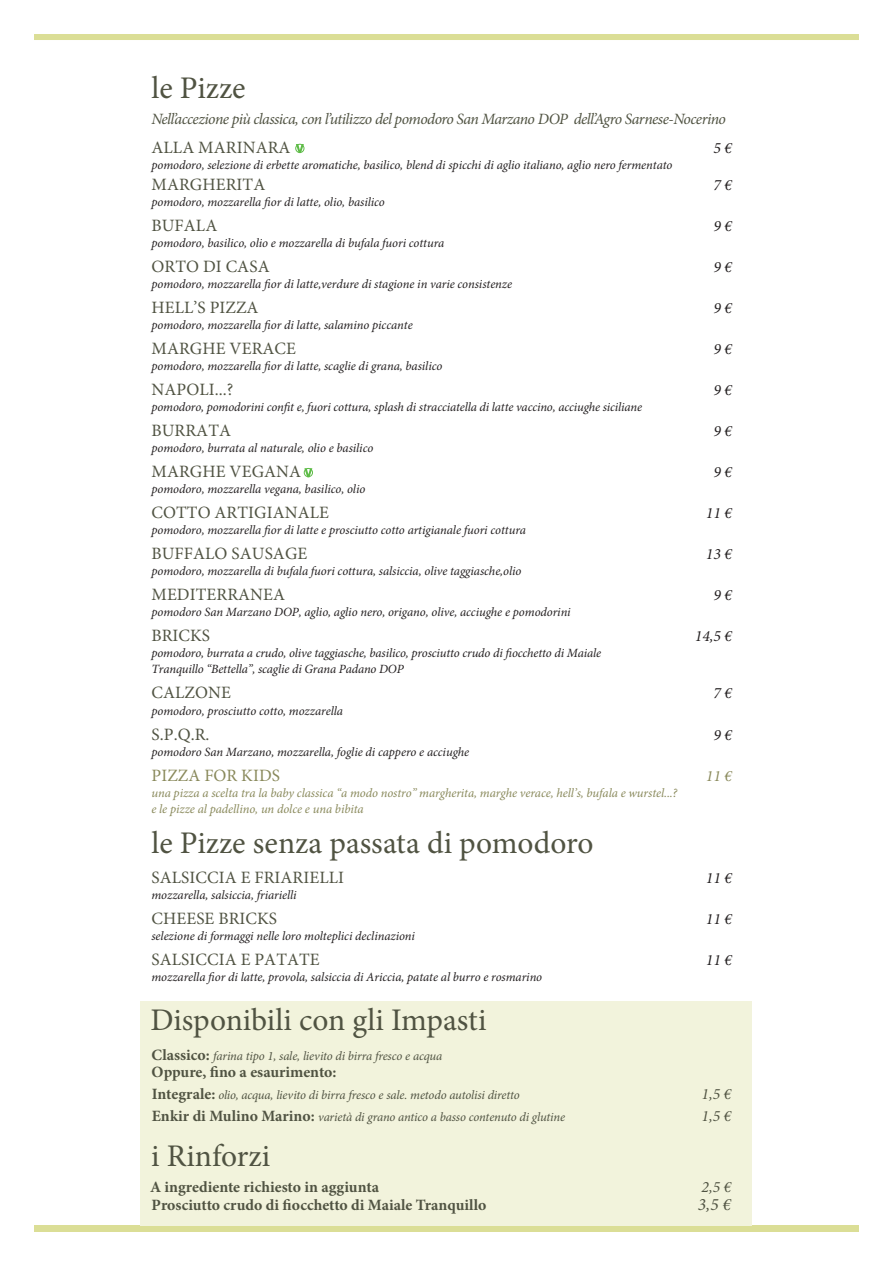
<style>
.page{position:relative;width:893px;height:1263px;background:#fff}
.page>*{position:absolute;margin:0;border:0;box-sizing:border-box;transform-origin:0 0}
.t1{font:31.5px "Minion Pro";color:#505342}
.t2{font:17.4px "Minion Pro";letter-spacing:.005em;color:#505342}
.t3{font:17.4px "Minion Pro";letter-spacing:.005em;color:#89895b}
.t4{font:italic 17.4px "Minion Pro";color:#505342}
.t5{font:italic 15.75px "Minion Pro";letter-spacing:-.035em;color:#505342}
.t6{font:700 15.75px "Minion Pro";color:#505342}
.t7{font:italic 15.75px "Minion Pro";letter-spacing:-.005em;color:#231f20}
.t8{font:italic 15.75px "Minion Pro";color:#89895b}
.t9{font:italic 12.6px/16px "Minion Pro";letter-spacing:-.005em;color:#231f20}
.t10{font:italic 12.6px "Minion Pro";letter-spacing:-.015em;color:#505342}
.t11{font:italic 12.6px/16px "Minion Pro";letter-spacing:-.005em;color:#89895b}
.s1{font-weight:700;font-style:normal;font-size:15.75px}
</style>
<div class="page">
<div style="left:34px;top:34px;width:825px;height:6px;background:#dbde96"></div>
<div style="left:34px;top:1226px;width:825px;height:6px;background:#dbde96"></div>
<div style="left:141px;top:1001px;width:611px;height:225px;background:#f2f3dc"></div>
<svg style="left:296px;top:144px;width:8px;height:9px"></svg>
<div style="left:304px;top:468px;width:9px;height:9px;border:1px solid #5dbb46;border-radius:50%"></div>
<svg style="left:304px;top:468px;width:8px;height:9px"></svg>
<h1 class="t1" style="left:151px;top:67px;width:96px">le P izze</h1>
<p class="t5" style="left:151px;top:108px;width:576px">Nell’accezione più classica, con l’utilizzo del pomodoro San Marzano DOP dell’Agro Sarnese-Nocerino</p>
<h2 class="t2" style="left:152px;top:136px;width:141px">ALLA MARINARA</h2>
<p class="t7" style="left:713px;top:137px;width:20px">5 €</p>
<p class="t9" style="left:151px;top:157px;width:523px">pomodoro, selezione di erbette aromatiche, basilico, blend di spicchi di aglio italiano, aglio nero fermentato</p>
<h2 class="t2" style="left:152px;top:172px;width:115px">MARGHERITA</h2>
<p class="t7" style="left:713px;top:174px;width:20px">7 €</p>
<p class="t9" style="left:151px;top:194px;width:235px">pomodoro, mozzarella fior di latte, olio, basilico</p>
<h2 class="t2" style="left:152px;top:213px;width:67px">BUFALA</h2>
<p class="t7" style="left:713px;top:215px;width:20px">9 €</p>
<p class="t9" style="left:151px;top:235px;width:295px">pomodoro, basilico, olio e mozzarella di bufala fuori cottura</p>
<h2 class="t2" style="left:152px;top:255px;width:120px">ORTO DI CASA</h2>
<p class="t7" style="left:713px;top:256px;width:20px">9 €</p>
<p class="t9" style="left:151px;top:276px;width:362px">pomodoro, mozzarella fior di latte,verdure di stagione in varie consistenze</p>
<h2 class="t2" style="left:152px;top:296px;width:109px">HELL’S PIZZA</h2>
<p class="t7" style="left:713px;top:297px;width:20px">9 €</p>
<p class="t9" style="left:151px;top:317px;width:263px">pomodoro, mozzarella fior di latte, salamino piccante</p>
<h2 class="t2" style="left:152px;top:337px;width:146px">MARGHE VERACE</h2>
<p class="t7" style="left:713px;top:338px;width:20px">9 €</p>
<p class="t9" style="left:151px;top:358px;width:292px">pomodoro, mozzarella fior di latte, scaglie di grana, basilico</p>
<h2 class="t2" style="left:152px;top:378px;width:83px">NAPOLI...?</h2>
<p class="t7" style="left:713px;top:379px;width:20px">9 €</p>
<p class="t9" style="left:151px;top:399px;width:492px">pomodoro, pomodorini confit e, fuori cottura, splash di stracciatella di latte vaccino, acciughe siciliane</p>
<h2 class="t2" style="left:152px;top:419px;width:81px">BURRATA</h2>
<p class="t7" style="left:713px;top:420px;width:20px">9 €</p>
<p class="t9" style="left:151px;top:440px;width:223px">pomodoro, burrata al naturale, olio e basilico</p>
<h2 class="t2" style="left:152px;top:460px;width:151px">MARGHE VEGANA</h2>
<p class="t7" style="left:713px;top:461px;width:20px">9 €</p>
<p class="t9" style="left:151px;top:481px;width:215px">pomodoro, mozzarella vegana, basilico, olio</p>
<h2 class="t2" style="left:152px;top:501px;width:179px">COTTO ARTIGIANALE</h2>
<p class="t7" style="left:706px;top:502px;width:27px">11 €</p>
<p class="t9" style="left:151px;top:522px;width:376px">pomodoro, mozzarella fior di latte e prosciutto cotto artigianale fuori cottura</p>
<h2 class="t2" style="left:152px;top:542px;width:157px">BUFFALO SAUSAGE</h2>
<p class="t7" style="left:706px;top:543px;width:27px">13 €</p>
<p class="t9" style="left:151px;top:563px;width:371px">pomodoro, mozzarella di bufala fuori cottura, salsiccia, olive taggiasche,olio</p>
<h2 class="t2" style="left:152px;top:583px;width:135px">MEDITERRANEA</h2>
<p class="t7" style="left:713px;top:584px;width:20px">9 €</p>
<p class="t9" style="left:151px;top:604px;width:421px">pomodoro San Marzano DOP, aglio, aglio nero, origano, olive, acciughe e pomodorini</p>
<h2 class="t2" style="left:152px;top:624px;width:60px">BRICKS</h2>
<p class="t7" style="left:695px;top:625px;width:38px">14,5 €</p>
<p class="t9" style="left:151px;top:645px;width:451px">pomodoro, burrata a crudo, olive taggiasche, basilico, prosciutto crudo di fiocchetto di Maiale<br>Tranquillo “Bettella”, scaglie di Grana Padano DOP</p>
<h2 class="t2" style="left:152px;top:681px;width:81px">CALZONE</h2>
<p class="t7" style="left:713px;top:683px;width:20px">7 €</p>
<p class="t9" style="left:151px;top:702px;width:193px">pomodoro, prosciutto cotto, mozzarella</p>
<h2 class="t2" style="left:152px;top:722px;width:60px">S.P.Q.R.</h2>
<p class="t7" style="left:713px;top:724px;width:20px">9 €</p>
<p class="t9" style="left:151px;top:743px;width:319px">pomodoro San Marzano, mozzarella, foglie di cappero e acciughe</p>
<h2 class="t3" style="left:152px;top:763px;width:130px">PIZZA FOR KIDS</h2>
<p class="t8" style="left:706px;top:765px;width:27px">11 €</p>
<p class="t11" style="left:151px;top:784px;width:527px">una pizza a scelta tra la baby classica “a modo nostro” margherita, marghe verace, hell’s, bufala e wurstel...? e le pizze al padellino, un dolce e una bibita</p>
<h1 class="t1" style="left:151px;top:822px;width:443px">le Pizze senza passata di pomodoro</h1>
<h2 class="t2" style="left:152px;top:865px;width:194px">SALSICCIA E FRIARIELLI</h2>
<p class="t7" style="left:706px;top:867px;width:27px">11 €</p>
<p class="t9" style="left:151px;top:887px;width:147px">mozzarella, salsiccia, friarielli</p>
<h2 class="t2" style="left:152px;top:906px;width:127px">CHEESE BRICKS</h2>
<p class="t7" style="left:706px;top:908px;width:27px">11 €</p>
<p class="t9" style="left:151px;top:928px;width:265px">selezione di formaggi nelle loro molteplici declinazioni</p>
<h2 class="t2" style="left:152px;top:947px;width:170px">SALSICCIA E PATATE</h2>
<p class="t7" style="left:706px;top:949px;width:27px">11 €</p>
<p class="t9" style="left:151px;top:969px;width:392px">mozzarella fior di latte, provola, salsiccia di Ariccia, patate al burro e rosmarino</p>
<h1 class="t1" style="left:150px;top:999px;width:338px">Disponibili con gli Impasti</h1>
<p class="t10" style="left:152px;top:1047px;width:292px"><span class="s1">Classico:</span> farina tipo 1, sale, lievito di birra fresco e acqua</p>
<p class="t6" style="left:152px;top:1061px;width:186px">Oppure, fino a esaurimento:</p>
<p class="t10" style="left:152px;top:1087px;width:369px"><span class="s1">Integrale:</span> olio, acqua, lievito di birra fresco e sale. metodo autolisi diretto</p>
<p class="t5" style="left:701px;top:1083px;width:31px">1,5 €</p>
<p class="t10" style="left:152px;top:1108px;width:415px"><span class="s1">Enkir di Mulino Marino:</span> varietà di grano antico a basso contenuto di glutine</p>
<p class="t5" style="left:701px;top:1105px;width:31px">1,5 €</p>
<h1 class="t1" style="left:151px;top:1135px;width:121px">i Rinforzi</h1>
<p class="t6" style="left:150px;top:1176px;width:231px">A ingrediente richiesto in aggiunta</p>
<p class="t5" style="left:701px;top:1176px;width:31px">2,5 €</p>
<p class="t6" style="left:152px;top:1193px;width:336px">Prosciutto crudo di fiocchetto di Maiale Tranquillo</p>
<h2 class="t4" style="left:698px;top:1192px;width:35px">3,5 €</h2>
</div>
